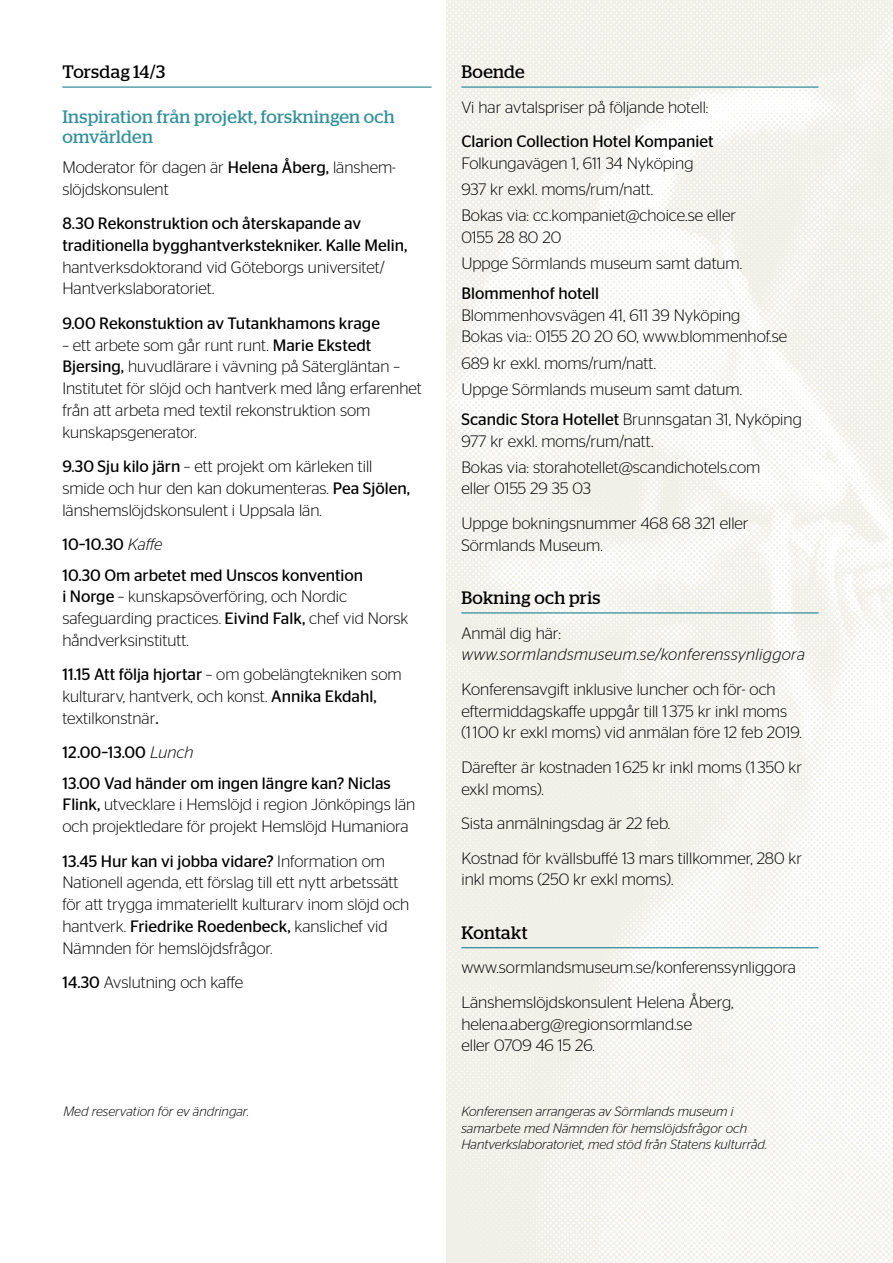
<style>
.page{position:relative;width:893px;height:1263px;background:#fff}
.page>*{position:absolute;margin:0;border:0;box-sizing:border-box;transform-origin:0 0}
.t1{font:18px/19.5px "Stag";letter-spacing:.015em;color:#33909b}
.t2{font:18px "Stag";letter-spacing:.02em;color:#000}
.t3{font:300 16.5px/21.8px "Stag Sans";color:#000}
.t4{font:16.5px/30.3px "Stag Sans";color:#000}
.t5{font:italic 300 16.5px "Stag Sans";letter-spacing:.02em;color:#000}
.t6{font:italic 300 13.5px/16.2px "Stag Sans";color:#000}
.s1{font-weight:400}
.s2{font-weight:300;font-style:italic}
</style>
<div class="page">
<img style="left:446px;top:0;width:447px;height:1263px">
<hr style="left:62px;top:87px;width:370px;height:1px;background:#007482">
<hr style="left:461px;top:87px;width:358px;height:1px;background:#007482">
<hr style="left:461px;top:612px;width:358px;height:1px;background:#007482">
<hr style="left:461px;top:947px;width:358px;height:1px;background:#007482">
<p class="t2" style="left:62px;top:61px;width:104px">Torsdag 14/3</p>
<p class="t1" style="left:62px;top:107px;width:334px">Inspiration från projekt, forskningen och omvärlden</p>
<p class="t3" style="left:62px;top:156px;width:334px">Moderator för dagen är <span class="s1">Helena Åberg,</span> länshem&shy;slöjdskonsulent</p>
<p class="t4" style="left:62px;top:212px;width:346px;line-height:21.8px">8.30 Rekonstruktion och återskapande av traditionella bygghantverkstekniker. Kalle Melin,</p>
<p class="t3" style="left:62px;top:256px;width:324px">hantverksdoktorand vid Göteborgs universitet/<br>Hantverkslaboratoriet.</p>
<p class="t4" style="left:62px;top:308px;width:319px">9.00 Rekonstuktion av Tutankhamons krage</p>
<p class="t3" style="left:62px;top:334px;width:361px">– ett arbete som går runt runt. <span class="s1">Marie Ekstedt Bjersing,</span> huvudlärare i vävning på Sätergläntan – Institutet för slöjd och hantverk med lång erfarenhet från att arbeta med textil rekonstruktion som kunskapsgenerator.</p>
<p class="t3" style="left:62px;top:455px;width:349px"><span class="s1">9.30 Sju kilo järn</span> – ett projekt om kärleken till smide och hur den kan dokumenteras. <span class="s1">Pea Sjölen, </span>länshemslöjdskonsulent i Uppsala län.</p>
<p class="t4" style="left:62px;top:529px;width:302px">10–10.30 <span class="s2">Kaffe<br></span>10.30 Om arbetet med Unscos konvention</p>
<p class="t3" style="left:62px;top:585px;width:348px"><span class="s1">i Norge</span> – kunskapsöverföring, och Nordic safeguarding practices. <span class="s1">Eivind Falk,</span> chef vid Norsk håndverksinstitutt.</p>
<p class="t3" style="left:62px;top:663px;width:341px"><span class="s1">11.15 Att följa hjortar</span> – om gobelängtekniken som kulturarv, hantverk, och konst. <span class="s1">Annika Ekdahl, </span>textilkonstnär<span class="s1">.</span></p>
<p class="t4" style="left:62px;top:737px;width:330px">12.00–13.00 <span class="s2">Lunch<br></span>13.00 Vad händer om ingen längre kan? Niclas</p>
<p class="t3" style="left:62px;top:793px;width:354px"><span class="s1">Flink,</span> utvecklare i Hemslöjd i region Jönköpings län och projektledare för projekt Hemslöjd Humaniora</p>
<p class="t3" style="left:62px;top:850px;width:348px"><span class="s1">13.45 Hur kan vi jobba vidare?</span> Information om Nationell agenda, ett förslag till ett nytt arbetssätt för att trygga immateriellt kulturarv inom slöjd och hantverk. <span class="s1">Friedrike Roedenbeck,</span> kanslichef vid Nämnden för hemslöjdsfrågor.</p>
<p class="t3" style="left:62px;top:971px;width:182px"><span class="s1">14.30</span> Avslutning och kaffe</p>
<p class="t6" style="left:63px;top:1103px;width:187px">Med reservation för ev ändringar.</p>
<p class="t2" style="left:461px;top:61px;width:65px">Boende</p>
<p class="t3" style="left:461px;top:96px;width:249px">Vi har avtalspriser på följande hotell:</p>
<p class="t4" style="left:461px;top:126px;width:254px">Clarion Collection Hotel Kompaniet</p>
<p class="t3" style="left:461px;top:150px;width:276px;line-height:26px">Folkungavägen 1, 611 34 Nyköping<br>937 kr exkl. moms/rum/natt.<br>Bokas via: cc.kompaniet@choice.se eller</p>
<p class="t3" style="left:461px;top:224px;width:282px;line-height:26px">0155 28 80 20<br>Uppge Sörmlands museum samt datum.</p>
<p class="t4" style="left:461px;top:278px;width:139px">Blommenhof hotell</p>
<p class="t3" style="left:461px;top:304px;width:327px">Blommenhovsvägen 41, 611 39 Nyköping<br>Bokas via:: 0155 20 20 60, www.blommenhof.se</p>
<p class="t3" style="left:461px;top:350px;width:282px;line-height:26px">689 kr exkl. moms/rum/natt.<br>Uppge Sörmlands museum samt datum.</p>
<p class="t3" style="left:461px;top:408px;width:342px"><span class="s1">Scandic Stora Hotellet</span> Brunnsgatan 31, Nyköping<br>977 kr exkl. moms/rum/natt.</p>
<p class="t3" style="left:461px;top:456px;width:301px">Bokas via: storahotellet@scandichotels.com eller 0155 29 35 03</p>
<p class="t3" style="left:461px;top:512px;width:289px">Uppge bokningsnummer 468 68 321 eller<br>Sörmlands Museum.</p>
<p class="t2" style="left:461px;top:587px;width:141px">Bokning och pris</p>
<p class="t3" style="left:461px;top:622px;width:101px">Anmäl dig här:</p>
<p class="t5" style="left:461px;top:645px;width:345px">www.sormlandsmuseum.se/konferenssynliggora</p>
<p class="t3" style="left:461px;top:678px;width:342px">Konferensavgift inklusive luncher och för- och eftermiddagskaffe uppgår till 1 375 kr inkl moms (1100 kr exkl moms) vid anmälan före 12 feb 2019.</p>
<p class="t3" style="left:461px;top:756px;width:342px">Därefter är kostnaden 1625 kr inkl moms (1 350 kr exkl moms).</p>
<p class="t3" style="left:461px;top:806px;width:342px;line-height:34.5px">Sista anmälningsdag är 22 feb.<br>Kostnad för kvällsbuffé 13 mars tillkommer, 280 kr</p>
<p class="t3" style="left:461px;top:868px;width:213px">inkl moms (250 kr exkl moms).</p>
<p class="t2" style="left:461px;top:922px;width:68px">Kontakt</p>
<p class="t3" style="left:461px;top:950px;width:336px;line-height:34.5px">www.sormlandsmuseum.se/konferenssynliggora<br>Länshemslöjdskonsulent Helena Åberg,</p>
<p class="t3" style="left:461px;top:1013px;width:232px">helena.aberg@regionsormland.se eller 0709 46 15 26.</p>
<p class="t6" style="left:461px;top:1103px;width:307px">Konferensen arrangeras av Sörmlands museum i samarbete med Nämnden för hemslöjdsfrågor och<br>Hantverkslaboratoriet, med stöd från Statens kulturråd.</p>
</div>
